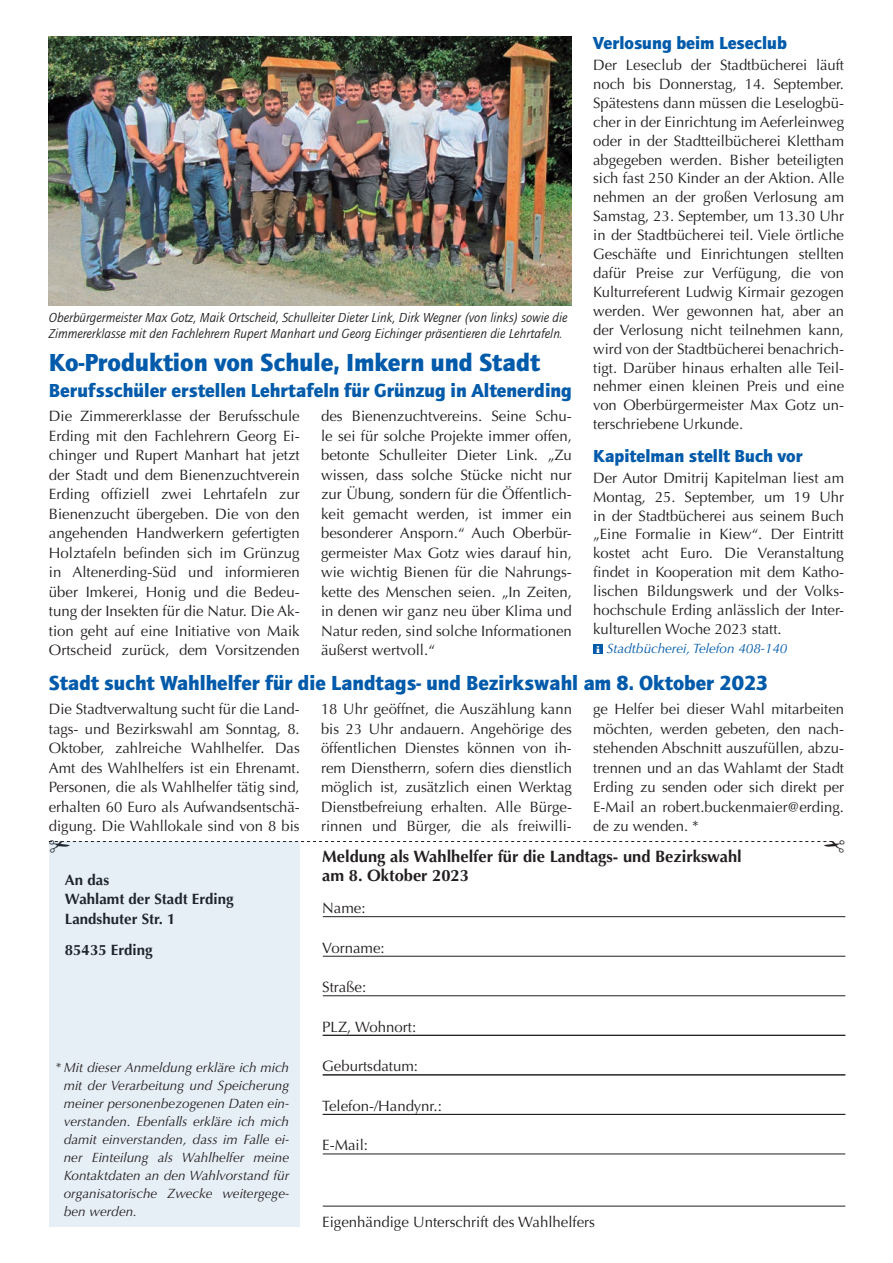
<style>
.page{position:relative;width:893px;height:1263px;background:#fff}
.page>*{position:absolute;margin:0;border:0;box-sizing:border-box;transform-origin:0 0}
.u1_Sub{font:900 25.5px "Quay Sans ITC Std";color:#015aaa}
.u1_Sub-2{font:900 21px "Quay Sans ITC Std";color:#015aaa}
.u1{font:900 19.5px "Quay Sans ITC Std";color:#015aaa}
.u2_Spalte{font:900 18px "Quay Sans ITC Std";color:#015aaa}
.text{font:700 16.5px "Optima";color:#231f20}
.text-2{font:15px/19.5px "Optima";color:#231f20;text-align:justify}
.text-3{font:700 15px "Optima";color:#231f20}
.text-4{font:italic 13.5px/18px "Optima";color:#231f20;text-align:justify}
.bildunterschrift{font:italic 13.5px/16.5px "Quay Sans ITC Std";color:#231f20}
.text-5{font:italic 13.5px "Optima";color:#015aaa}
.s1{font-family:"Bodoni URW";font-weight:700;font-style:normal;font-stretch:expanded;font-size:10.5px;color:#fff}
</style>
<div class="page">
<hr style="left:323px;top:1206px;width:522px;height:1px;background:#231f20">
<hr style="left:323px;top:916px;width:522px;height:1px;background:#231f20">
<hr style="left:323px;top:956px;width:522px;height:1px;background:#231f20">
<hr style="left:323px;top:995px;width:522px;height:1px;background:#231f20">
<hr style="left:323px;top:1035px;width:522px;height:1px;background:#231f20">
<hr style="left:323px;top:1074px;width:522px;height:1px;background:#231f20">
<hr style="left:323px;top:1114px;width:522px;height:1px;background:#231f20">
<hr style="left:323px;top:1153px;width:522px;height:1px;background:#231f20">
<div style="left:49px;top:841px;width:251px;height:386px;background:#e6eef6"></div>
<div style="left:593px;top:644px;width:10px;height:10px;background:#015aaa"></div>
<img style="left:49px;top:36px;width:523px;height:270px">
<svg style="left:49px;top:841px;width:784px;height:1px"></svg>
<p class="u2_Spalte" style="left:593px;top:32px;width:195px">Verlosung beim Leseclub</p>
<p class="text-2" style="left:593px;top:56px;width:252px;line-height:18.9px">Der Leseclub der Stadtbücherei läuft noch bis Donnerstag, 14. September.<br>Spätestens dann müssen die Leselogbü&shy;cher in der Einrichtung im Aeferleinweg oder in der Stadtteilbücherei Klettham abgegeben werden. Bisher beteiligten sich fast 250 Kinder an der Aktion. Alle nehmen an der großen Verlosung am Samstag, 23. September, um 13.30 Uhr in der Stadtbücherei teil. Viele örtliche Geschäfte und Einrichtungen stellten dafür Preise zur Verfügung, die von Kulturreferent Ludwig Kirmair gezogen werden. Wer gewonnen hat, aber an der Verlosung nicht teilnehmen kann, wird von der Stadtbücherei benachrich&shy;tigt. Darüber hinaus erhalten alle Teil&shy;nehmer einen kleinen Preis und eine von Oberbürgermeister Max Gotz un&shy;terschriebene Urkunde.</p>
<p class="u2_Spalte" style="left:593px;top:445px;width:211px">Kapitelman stellt Buch vor</p>
<p class="text-2" style="left:593px;top:468px;width:252px;line-height:18.9px">Der Autor Dmitrij Kapitelman liest am Montag, 25. September, um 19 Uhr in der Stadtbücherei aus seinem Buch „Eine Formalie in Kiew“. Der Eintritt kostet acht Euro. Die Veranstaltung findet in Kooperation mit dem Katho&shy;lischen Bildungswerk und der Volks&shy;hochschule Erding anlässlich der Inter&shy;kulturellen Woche 2023 statt.</p>
<p class="text-5" style="left:596px;top:641px;width:193px"><span class="s1">i</span> Stadtbücherei, Telefon 408-140</p>
<p class="bildunterschrift" style="left:49px;top:309px;width:520px">Oberbürgermeister Max Gotz, Maik Ortscheid, Schulleiter Dieter Link, Dirk Wegner (von links) sowie die<br>Zimmererklasse mit den Fachlehrern Rupert Manhart und Georg Eichinger präsentieren die Lehrtafeln.</p>
<p class="u1_Sub" style="left:49px;top:347px;width:492px">Ko-Produktion von Schule, Imkern und Stadt</p>
<p class="u1" style="left:49px;top:379px;width:524px">Berufsschüler erstellen Lehrtafeln für Grünzug in Altenerding</p>
<p class="text-2" style="left:49px;top:406px;width:252px">Die Zimmererklasse der Berufsschule Erding mit den Fachlehrern Georg Ei&shy;chinger und Rupert Manhart hat jetzt der Stadt und dem Bienenzuchtverein Erding offiziell zwei Lehrtafeln zur Bienenzucht übergeben. Die von den angehenden Handwerkern gefertigten Holztafeln befinden sich im Grünzug in Altenerding-Süd und informieren über Imkerei, Honig und die Bedeu&shy;tung der Insekten für die Natur. Die Ak&shy;tion geht auf eine Initiative von Maik Ortscheid zurück, dem Vorsitzenden</p>
<p class="text-2" style="left:321px;top:406px;width:252px">des Bienenzuchtvereins. Seine Schu&shy;le sei für solche Projekte immer offen, betonte Schulleiter Dieter Link. „Zu wissen, dass solche Stücke nicht nur zur Übung, sondern für die Öffentlich&shy;keit gemacht werden, ist immer ein besonderer Ansporn.“ Auch Oberbür&shy;germeister Max Gotz wies darauf hin, wie wichtig Bienen für die Nahrungs&shy;kette des Menschen seien. „In Zeiten, in denen wir ganz neu über Klima und Natur reden, sind solche Informationen äußerst wertvoll.“</p>
<p class="u1_Sub-2" style="left:49px;top:670px;width:721px">Stadt sucht Wahlhelfer für die Landtags- und Bezirkswahl am 8. Oktober 2023</p>
<p class="text-2" style="left:49px;top:699px;width:252px">Die Stadtverwaltung sucht für die Land&shy;tags- und Bezirkswahl am Sonntag, 8.<br>Oktober, zahlreiche Wahlhelfer. Das Amt des Wahlhelfers ist ein Ehrenamt.<br>Personen, die als Wahlhelfer tätig sind, erhalten 60 Euro als Aufwandsentschä&shy;digung. Die Wahllokale sind von 8 bis</p>
<p class="text-2" style="left:321px;top:699px;width:252px">18 Uhr geöffnet, die Auszählung kann bis 23 Uhr andauern. Angehörige des öffentlichen Dienstes können von ih&shy;rem Dienstherrn, sofern dies dienstlich möglich ist, zusätzlich einen Werktag Dienstbefreiung erhalten. Alle Bürge&shy;rinnen und Bürger, die als freiwilli-</p>
<p class="text-2" style="left:593px;top:699px;width:252px">ge Helfer bei dieser Wahl mitarbeiten möchten, werden gebeten, den nach&shy;stehenden Abschnitt auszufüllen, abzu&shy;trennen und an das Wahlamt der Stadt Erding zu senden oder sich direkt per E-Mail an robert.buckenmaier@erding. de zu wenden. *</p>
<p class="text-3" style="left:65px;top:871px;width:46px">An das</p>
<p class="text-3" style="left:65px;top:890px;width:170px">Wahlamt der Stadt Erding</p>
<p class="text-3" style="left:65px;top:910px;width:112px">Landshuter Str. 1</p>
<p class="text-3" style="left:65px;top:941px;width:89px">85435 Erding</p>
<p class="text" style="left:322px;top:846px;width:421px">Meldung als Wahlhelfer für die Landtags- und Bezirkswahl</p>
<p class="text" style="left:322px;top:866px;width:148px">am 8. Oktober 2023</p>
<p class="text-2" style="left:322px;top:898px;width:45px">Name:</p>
<p class="text-2" style="left:322px;top:938px;width:64px">Vorname:</p>
<p class="text-2" style="left:322px;top:977px;width:45px">Straße:</p>
<p class="text-2" style="left:322px;top:1017px;width:95px">PLZ, Wohnort:</p>
<p class="text-2" style="left:322px;top:1056px;width:97px">Geburtsdatum:</p>
<p class="text-2" style="left:322px;top:1096px;width:121px">Telefon-/Handynr.:</p>
<p class="text-2" style="left:322px;top:1135px;width:47px">E-Mail:</p>
<p class="text-4" style="left:64px;top:1058px;width:227px;text-indent:-9px">* Mit dieser Anmeldung erkläre ich mich mit der Verarbeitung und Speicherung meiner personenbezogenen Daten ein&shy;verstanden. Ebenfalls erkläre ich mich damit einverstanden, dass im Falle ei&shy;ner Einteilung als Wahlhelfer meine Kontaktdaten an den Wahlvorstand für organisatorische Zwecke weitergege&shy;ben werden.</p>
<p class="text-2" style="left:322px;top:1212px;width:274px">Eigenhändige Unterschrift des Wahlhelfers</p>
</div>
